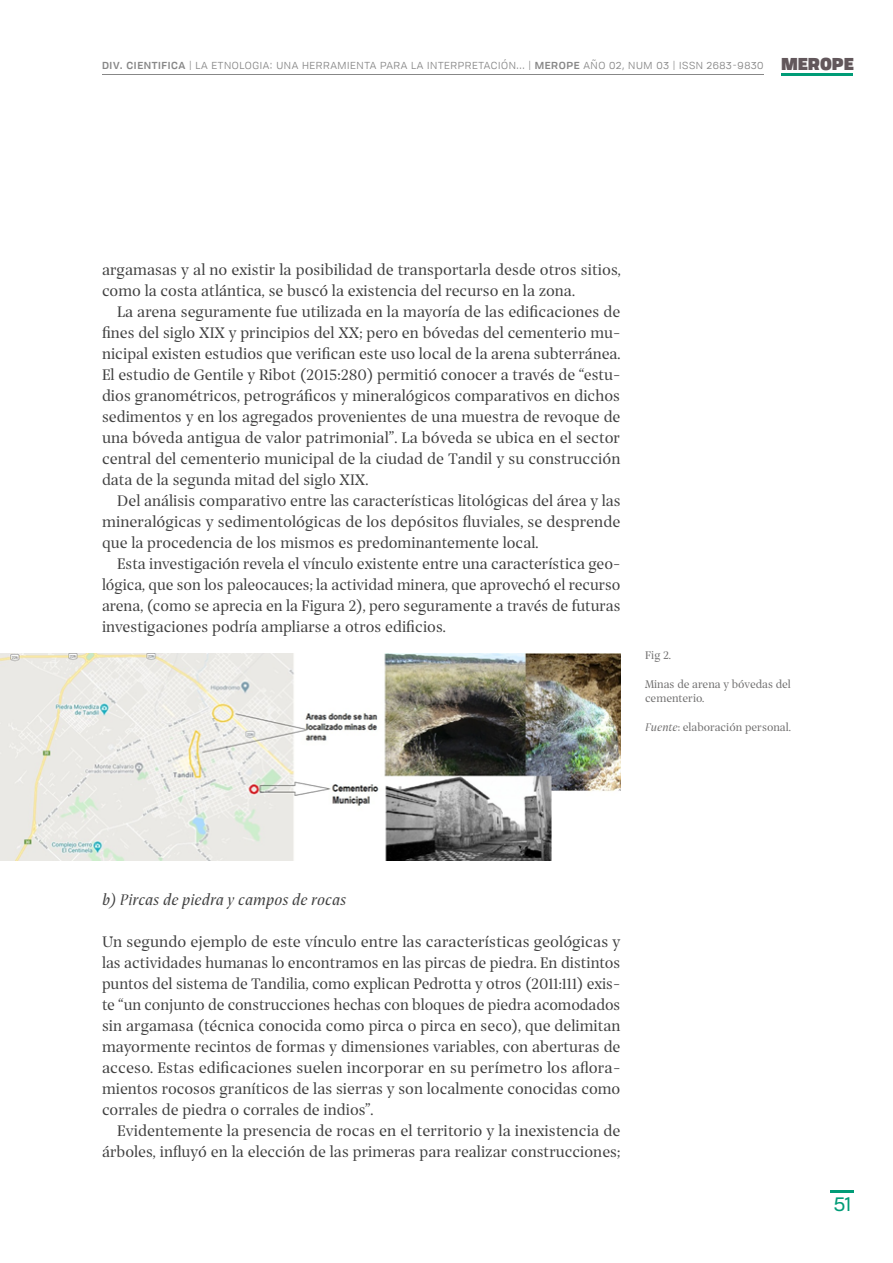
<style>
.page{position:relative;width:893px;height:1263px;background:#fff}
.page>*{position:absolute;margin:0;border:0;box-sizing:border-box;transform-origin:0 0}
.t1{font:19.5px "Tofino Personal";color:#009c77}
.t2{font:16.5px/21px "Prospectus M";color:#404040;text-align:justify}
.t3{font:italic 16.5px "Prospectus M";color:#404040}
.t4{font:900 16.5px "Tofino Personal";color:#62575b}
.t5{font:12px "Tofino Personal";letter-spacing:.05em;color:#878787}
.t6{font:12px/14.4px "Prospectus M";color:#706f6f}
.s1{font-weight:500}
.s2{font-style:italic}
</style>
<div class="page">
<hr style="left:782px;top:73px;width:71px;height:2px;background:#009c77">
<hr style="left:830px;top:1190px;width:24px;height:2px;background:#009c77">
<img style="left:1px;top:653px;width:619px;height:207px">
<hr style="left:102px;top:74px;width:661px;height:1px;background:#878787">
<p class="t5" style="left:102px;top:56px;width:663px"><span class="s1">DIV. CIENTIFICA</span> | LA ETNOLOGIA: UNA HERRAMIENTA PARA LA INTERPRETACIÓN... | <span class="s1">MEROPE</span> AÑO 02, NUM 03 | ISSN 2683-9830</p>
<p class="t4" style="left:781px;top:49px;width:74px">MEROPE</p>
<p class="t2" style="left:102px;top:259px;width:520px">argamasas y al no existir la posibilidad de transportarla desde otros sitios, como la costa atlántica, se buscó la existencia del recurso en la zona.</p>
<p class="t2" style="left:102px;top:301px;width:520px;text-indent:15px">La arena seguramente fue utilizada en la mayoría de las edificaciones de fines del siglo XIX y principios del XX; pero en bóvedas del cementerio mu&shy;nicipal existen estudios que verifican este uso local de la arena subterránea.<br>El estudio de Gentile y Ribot (2015:280) permitió conocer a través de “estu&shy;dios granométricos, petrográficos y mineralógicos comparativos en dichos sedimentos y en los agregados provenientes de una muestra de revoque de una bóveda antigua de valor patrimonial”. La bóveda se ubica en el sector central del cementerio municipal de la ciudad de Tandil y su construcción data de la segunda mitad del siglo XIX.</p>
<p class="t2" style="left:102px;top:490px;width:520px;text-indent:15px">Del análisis comparativo entre las características litológicas del área y las mineralógicas y sedimentológicas de los depósitos fluviales, se desprende que la procedencia de los mismos es predominantemente local.</p>
<p class="t2" style="left:102px;top:553px;width:520px;text-indent:15px">Esta investigación revela el vínculo existente entre una característica geo&shy;lógica, que son los paleocauces; la actividad minera, que aprovechó el recurso arena, (como se aprecia en la Figura 2), pero seguramente a través de futuras investigaciones podría ampliarse a otros edificios.</p>
<p class="t6" style="left:645px;top:648px;width:27px">Fig 2.</p>
<p class="t6" style="left:645px;top:676px;width:147px">Minas de arena y bóvedas del cementerio.</p>
<p class="t6" style="left:645px;top:720px;width:147px"><span class="s2">Fuente</span>: elaboración personal.</p>
<p class="t3" style="left:102px;top:888px;width:246px">b) Pircas de piedra y campos de rocas</p>
<p class="t2" style="left:102px;top:931px;width:520px">Un segundo ejemplo de este vínculo entre las características geológicas y las actividades humanas lo encontramos en las pircas de piedra. En distintos puntos del sistema de Tandilia, como explican Pedrotta y otros (2011:111) exis&shy;te “un conjunto de construcciones hechas con bloques de piedra acomodados sin argamasa (técnica conocida como pirca o pirca en seco), que delimitan mayormente recintos de formas y dimensiones variables, con aberturas de acceso. Estas edificaciones suelen incorporar en su perímetro los aflora&shy;mientos rocosos graníticos de las sierras y son localmente conocidas como corrales de piedra o corrales de indios”.</p>
<p class="t2" style="left:102px;top:1120px;width:520px;text-align:right">Evidentemente la presencia de rocas en el territorio y la inexistencia de árboles, influyó en la elección de las primeras para realizar construcciones;</p>
<p class="t1" style="left:834px;top:1189px;width:19px">51</p>
</div>
